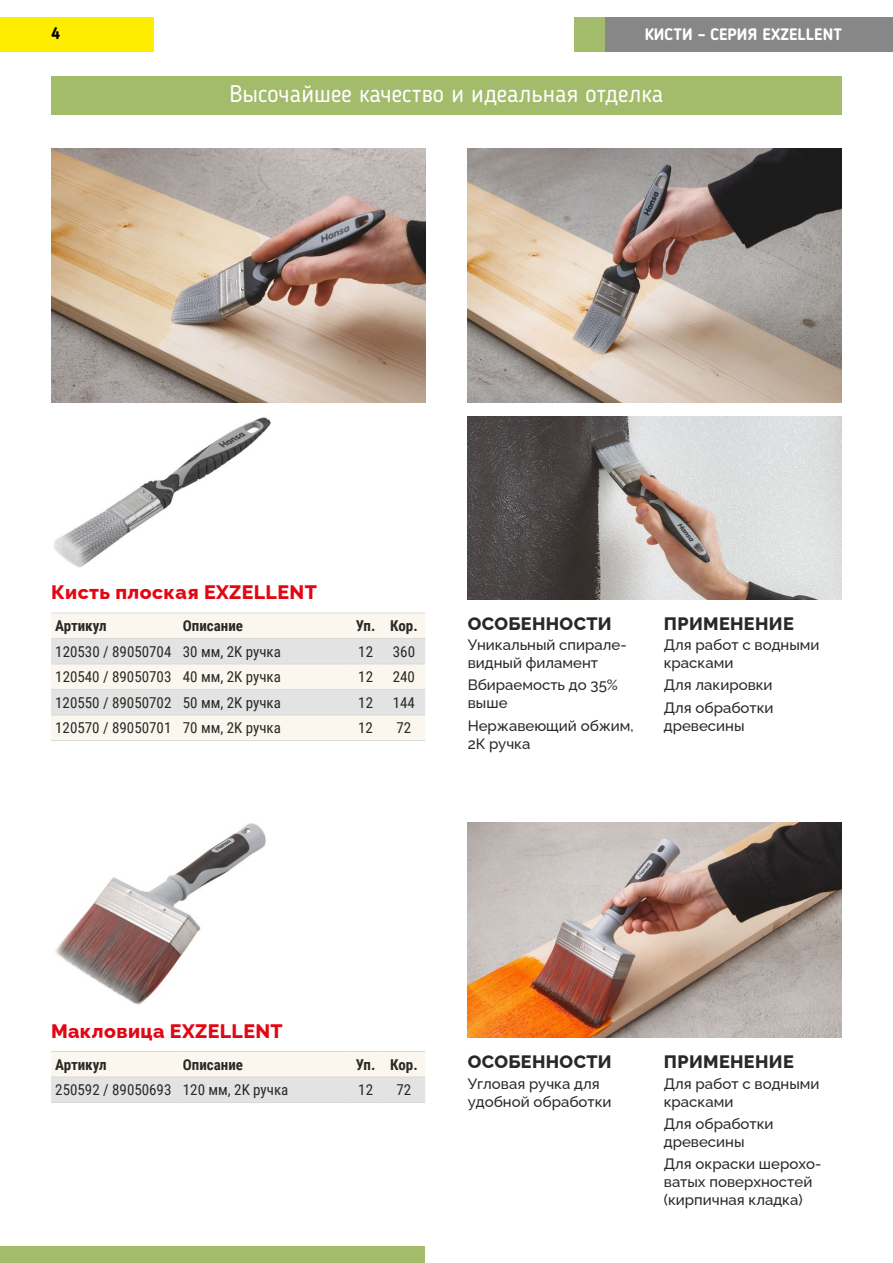
<style>
.page{position:relative;width:893px;height:1263px;background:#fff}
.page>*{position:absolute;margin:0;border:0;box-sizing:border-box;transform-origin:0 0}
.t1{font:24px "Blogger Sans";color:#fff}
.t2{font:800 19.5px "Raleway";letter-spacing:.02em;color:#e30613}
.t3{font:800 18px "Raleway";letter-spacing:.02em;color:#282827}
.t4{font:700 16.5px "Blogger Sans";color:#fff}
.t5{font:700 16.5px "Blogger Sans";color:#000}
.t6{font:500 15px/18px "Raleway";color:#282827}
.t7{font:15px "Roboto Condensed";color:#282827}
.t8{font:700 15px "Roboto Condensed";color:#282827}
</style>
<div class="page">
<div style="left:51px;top:77px;width:791px;height:38px;background:#a2bc6c"></div>
<div style="left:574px;top:17px;width:32px;height:34px;background:#a2bc6c"></div>
<div style="left:606px;top:17px;width:287px;height:34px;background:#878787"></div>
<div style="left:0;top:17px;width:153px;height:34px;background:#ffed00"></div>
<img style="left:54px;top:417px;width:217px;height:151px">
<img style="left:55px;top:823px;width:211px;height:182px">
<img style="left:468px;top:823px;width:374px;height:215px">
<img style="left:468px;top:416px;width:374px;height:183px">
<img style="left:468px;top:149px;width:374px;height:254px">
<img style="left:51px;top:149px;width:374px;height:254px">
<div style="left:0;top:1246px;width:424px;height:17px;background:#a2bc6c"></div>
<div style="left:51px;top:614px;width:374px;height:126px;background:#fbf7ee"></div>
<svg style="left:51px;top:639px;width:374px;height:76px;background:#eae9e6"></svg>
<hr style="left:51px;top:613px;width:128px;height:1px;background:#dadada">
<hr style="left:179px;top:613px;width:170px;height:1px;background:#dadada">
<hr style="left:349px;top:613px;width:34px;height:1px;background:#dadada">
<hr style="left:383px;top:613px;width:42px;height:1px;background:#dadada">
<hr style="left:51px;top:638px;width:128px;height:1px;background:#dadada">
<hr style="left:179px;top:638px;width:170px;height:1px;background:#dadada">
<hr style="left:349px;top:638px;width:34px;height:1px;background:#dadada">
<hr style="left:383px;top:638px;width:42px;height:1px;background:#dadada">
<hr style="left:51px;top:664px;width:128px;height:1px;background:#dadada">
<hr style="left:179px;top:664px;width:170px;height:1px;background:#dadada">
<hr style="left:349px;top:664px;width:34px;height:1px;background:#dadada">
<hr style="left:383px;top:664px;width:42px;height:1px;background:#dadada">
<hr style="left:51px;top:689px;width:128px;height:1px;background:#dadada">
<hr style="left:179px;top:689px;width:170px;height:1px;background:#dadada">
<hr style="left:349px;top:689px;width:34px;height:1px;background:#dadada">
<hr style="left:383px;top:689px;width:42px;height:1px;background:#dadada">
<hr style="left:51px;top:715px;width:128px;height:1px;background:#dadada">
<hr style="left:179px;top:715px;width:170px;height:1px;background:#dadada">
<hr style="left:349px;top:715px;width:34px;height:1px;background:#dadada">
<hr style="left:383px;top:715px;width:42px;height:1px;background:#dadada">
<hr style="left:51px;top:740px;width:128px;height:1px;background:#dadada">
<hr style="left:179px;top:740px;width:170px;height:1px;background:#dadada">
<hr style="left:349px;top:740px;width:34px;height:1px;background:#dadada">
<hr style="left:383px;top:740px;width:42px;height:1px;background:#dadada">
<svg style="left:51px;top:1052px;width:374px;height:50px;background:#eeece8"></svg>
<hr style="left:51px;top:1051px;width:128px;height:1px;background:#dadada">
<hr style="left:179px;top:1051px;width:170px;height:1px;background:#dadada">
<hr style="left:349px;top:1051px;width:34px;height:1px;background:#dadada">
<hr style="left:383px;top:1051px;width:42px;height:1px;background:#dadada">
<hr style="left:51px;top:1077px;width:128px;height:1px;background:#dadada">
<hr style="left:179px;top:1077px;width:170px;height:1px;background:#dadada">
<hr style="left:349px;top:1077px;width:34px;height:1px;background:#dadada">
<hr style="left:383px;top:1077px;width:42px;height:1px;background:#dadada">
<hr style="left:51px;top:1102px;width:128px;height:1px;background:#dadada">
<hr style="left:179px;top:1102px;width:170px;height:1px;background:#dadada">
<hr style="left:349px;top:1102px;width:34px;height:1px;background:#dadada">
<hr style="left:383px;top:1102px;width:42px;height:1px;background:#dadada">
<p class="t5" style="left:51px;top:23px;width:10px">4</p>
<p class="t4" style="left:645px;top:25px;width:199px">КИСТИ – СЕРИЯ EXZELLENT</p>
<h1 class="t1" style="left:229px;top:79px;width:435px">Высочайшее качество и идеальная отделка</h1>
<h2 class="t2" style="left:51px;top:577px;width:267px">Кисть плоская EXZELLENT</h2>
<p class="t8" style="left:55px;top:615px;width:53px">Артикул</p>
<p class="t8" style="left:183px;top:615px;width:62px">Описание</p>
<p class="t8" style="left:356px;top:615px;width:63px">Уп. Кор.</p>
<p class="t7" style="left:55px;top:641px;width:227px">120530 / 89050704 30 мм, 2K ручка</p>
<p class="t7" style="left:358px;top:641px;width:16px">12</p>
<p class="t7" style="left:393px;top:641px;width:24px">360</p>
<p class="t7" style="left:55px;top:666px;width:227px">120540 / 89050703 40 мм, 2K ручка</p>
<p class="t7" style="left:358px;top:666px;width:16px">12</p>
<p class="t7" style="left:393px;top:666px;width:24px">240</p>
<p class="t7" style="left:55px;top:692px;width:227px">120550 / 89050702 50 мм, 2K ручка</p>
<p class="t7" style="left:358px;top:692px;width:16px">12</p>
<p class="t7" style="left:393px;top:692px;width:24px">144</p>
<p class="t7" style="left:55px;top:717px;width:227px">120570 / 89050701 70 мм, 2K ручка</p>
<p class="t7" style="left:358px;top:717px;width:16px">12</p>
<p class="t7" style="left:396px;top:717px;width:16px">72</p>
<p class="t3" style="left:468px;top:609px;width:146px">ОСОБЕННОСТИ</p>
<p class="t3" style="left:664px;top:609px;width:132px">ПРИМЕНЕНИЕ</p>
<p class="t6" style="left:468px;top:634px;width:159px">Уникальный спирале&shy;видный филамент</p>
<p class="t6" style="left:468px;top:674px;width:152px">Вбираемость до 35% выше</p>
<p class="t6" style="left:468px;top:715px;width:167px">Нержавеющий обжим,<br>2К ручка</p>
<p class="t6" style="left:664px;top:634px;width:157px">Для работ с водными красками</p>
<p class="t6" style="left:664px;top:672px;width:111px;line-height:22.2px">Для лакировки<br>Для обработки</p>
<p class="t6" style="left:664px;top:715px;width:82px">древесины</p>
<h2 class="t2" style="left:51px;top:1016px;width:233px">Макловица EXZELLENT</h2>
<p class="t8" style="left:55px;top:1054px;width:53px">Артикул</p>
<p class="t8" style="left:183px;top:1054px;width:62px">Описание</p>
<p class="t8" style="left:356px;top:1054px;width:63px">Уп. Кор.</p>
<p class="t7" style="left:55px;top:1079px;width:235px">250592 / 89050693 120 мм, 2K ручка</p>
<p class="t7" style="left:358px;top:1079px;width:16px">12</p>
<p class="t7" style="left:397px;top:1079px;width:16px">72</p>
<p class="t3" style="left:468px;top:1048px;width:146px">ОСОБЕННОСТИ</p>
<p class="t3" style="left:664px;top:1048px;width:132px">ПРИМЕНЕНИЕ</p>
<p class="t6" style="left:468px;top:1073px;width:145px">Угловая ручка для удобной обработки</p>
<p class="t6" style="left:664px;top:1073px;width:157px">Для работ с водными красками</p>
<p class="t6" style="left:664px;top:1113px;width:111px">Для обработки древесины</p>
<p class="t6" style="left:664px;top:1153px;width:157px">Для окраски шерохо&shy;ватых поверхностей (кирпичная кладка)</p>
</div>
